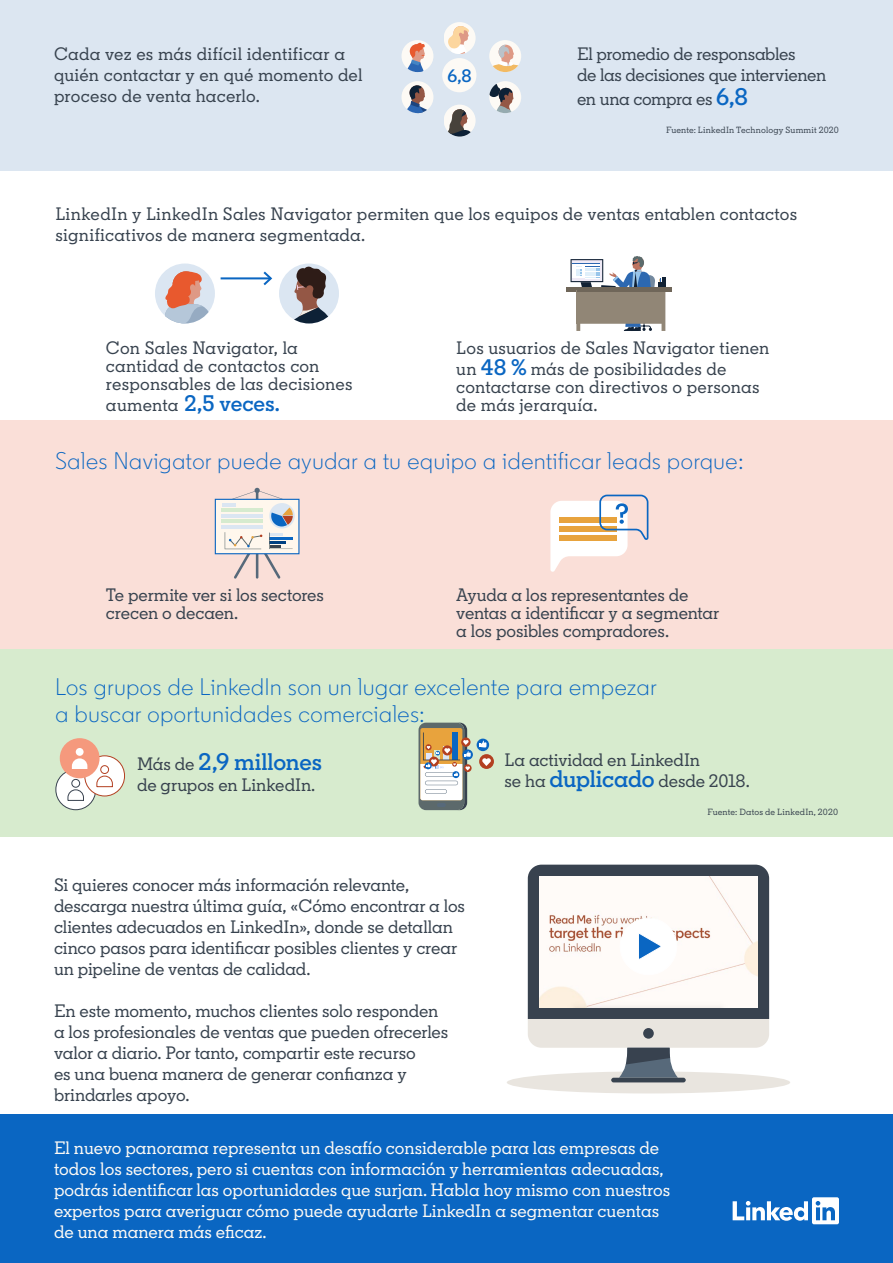
<style>
.page{position:relative;width:893px;height:1263px;background:#fff}
.page>*{position:absolute;margin:0;border:0;box-sizing:border-box;transform-origin:0 0}
.t1{font:300 24px/27px "Community";letter-spacing:.03em;color:#0a66c2}
.t2{font:600 24px "Community Slab";letter-spacing:-.005em;color:#0a66c2}
.t3{font:600 22.5px "Community Slab";letter-spacing:-.005em;color:#0a66c2}
.t4{font:500 18px/21px "Community Slab";color:#38434f}
.t5{font:500 18px/21px "Community Slab";color:#fdfaf5}
.t6{font:500 18px/21px "Community Slab";letter-spacing:-.02em;color:#38434f}
.t7{font:600 18px "Community Slab";color:#0a66c2}
.t8{font:500 9px "Community Slab";letter-spacing:.02em;color:#38434f}
.s1{font-weight:600;font-size:24px;color:#0a66c2}
.s2{font-weight:500;font-size:18px;color:#38434f}
.s3{font-weight:600;font-size:22.5px;color:#0a66c2}
</style>
<div class="page">
<div style="left:0;top:1115px;width:893px;height:148px;background:#0a66c2"></div>
<svg style="left:733px;top:1197px;width:106px;height:27px"></svg>
<div style="left:1px;top:1px;width:892px;height:170px;background:#dce6f1"></div>
<div style="left:0;top:420px;width:893px;height:229px;background:#fadfd8"></div>
<div style="left:0;top:649px;width:893px;height:188px;background:#d7ebce"></div>
<svg style="left:550px;top:495px;width:98px;height:77px"></svg>
<div style="left:507px;top:1071px;width:283px;height:22px;background:#e9e5df;border-radius:50%"></div>
<hr style="left:611px;top:1078px;width:75px;height:4px;background:#38434f;border-radius:2px">
<svg style="left:528px;top:865px;width:241px;height:213px"></svg>
<svg style="left:401px;top:40px;width:32px;height:32px"></svg>
<div style="left:402px;top:40px;width:31px;height:32px;background:#fdfaf5;border-radius:16px"></div>
<svg style="left:406px;top:43px;width:27px;height:29px"></svg>
<div style="left:489px;top:40px;width:32px;height:32px;background:#fdfaf5;border-radius:50%"></div>
<svg style="left:489px;top:45px;width:32px;height:27px"></svg>
<div style="left:489px;top:81px;width:32px;height:32px;background:#fdfaf5;border-radius:50%"></div>
<svg style="left:489px;top:83px;width:31px;height:30px"></svg>
<div style="left:444px;top:22px;width:32px;height:32px;background:#fdfaf5;border-radius:16px"></div>
<svg style="left:448px;top:26px;width:28px;height:28px"></svg>
<div style="left:401px;top:81px;width:32px;height:32px;background:#fdfaf5;border-radius:50%"></div>
<svg style="left:403px;top:85px;width:30px;height:28px"></svg>
<div style="left:444px;top:105px;width:32px;height:32px;background:#fdfaf5;border-radius:16px"></div>
<svg style="left:444px;top:109px;width:32px;height:28px"></svg>
<div style="left:442px;top:58px;width:34px;height:34px;background:#fdfaf5;border-radius:50%"></div>
<div style="left:155px;top:263px;width:60px;height:60px;background:#dbe6f2;border-radius:50%"></div>
<svg style="left:160px;top:271px;width:55px;height:52px"></svg>
<div style="left:279px;top:263px;width:60px;height:60px;background:#dbe6f2;border-radius:50%"></div>
<hr style="left:221px;top:277px;width:50px;height:2px;background:#0a66c2">
<svg style="left:261px;top:266px;width:73px;height:57px"></svg>
<div style="left:566px;top:287px;width:106px;height:5px;background:#6f6659"></div>
<svg style="left:570px;top:256px;width:96px;height:75px"></svg>
<hr style="left:576px;top:290px;width:1px;height:34px;background:#918676">
<div style="left:215px;top:499px;width:84px;height:55px;background:#fff7ed;border:1px solid #0a66c2"></div>
<div style="left:269px;top:503px;width:26px;height:25px;background:#dbe6f2;border-radius:50%"></div>
<svg style="left:222px;top:488px;width:71px;height:91px"></svg>
<div style="left:56px;top:769px;width:40px;height:41px;background:#fff;border-radius:20px"></div>
<div style="left:55px;top:769px;width:41px;height:41px;border:1px solid #38424f;border-radius:20px"></div>
<svg style="left:67px;top:778px;width:17px;height:23px"></svg>
<div style="left:85px;top:756px;width:40px;height:40px;background:#fff;border-radius:20px"></div>
<div style="left:84px;top:755px;width:41px;height:41px;border:1px solid #b34021;border-radius:20px"></div>
<svg style="left:96px;top:765px;width:17px;height:22px"></svg>
<div style="left:60px;top:738px;width:40px;height:40px;background:#f5997d;border-radius:20px"></div>
<div style="left:76px;top:748px;width:8px;height:8px;background:#fff;border-radius:50%"></div>
<svg style="left:72px;top:758px;width:15px;height:11px"></svg>
<div style="left:418px;top:723px;width:46px;height:87px;background:#5c696b;border-radius:8px"></div>
<div style="left:479px;top:754px;width:15px;height:15px;background:#b34021;border-radius:50%"></div>
<svg style="left:482px;top:758px;width:9px;height:8px"></svg>
<div style="left:477px;top:739px;width:12px;height:12px;background:#0a66c2;border-radius:50%"></div>
<svg style="left:479px;top:741px;width:8px;height:7px"></svg>
<svg style="left:462px;top:749px;width:11px;height:11px"></svg>
<svg style="left:420px;top:723px;width:51px;height:87px"></svg>
<p class="t4" style="left:54px;top:43px;width:310px">Cada vez es más difícil identificar a quién contactar y en qué momento del proceso de venta hacerlo.</p>
<p class="t7" style="left:447px;top:64px;width:26px">6,8</p>
<p class="t6" style="left:577px;top:43px;width:251px">El promedio de responsables<br>de las decisiones que intervienen</p>
<p class="t6" style="left:577px;top:88px;width:173px">en una compra es <span class="s1">6,8</span></p>
<p class="t8" style="left:666px;top:125px;width:174px">Fuente: LinkedIn Technology Summit 2020</p>
<p class="t4" style="left:55px;top:203px;width:743px">LinkedIn y LinkedIn Sales Navigator permiten que los equipos de ventas entablen contactos significativos de manera segmentada.</p>
<p class="t4" style="left:106px;top:339px;width:248px;line-height:18px">Con Sales Navigator, la cantidad de contactos con responsables de las decisiones</p>
<p class="t3" style="left:106px;top:389px;width:175px"><span class="s2">aumenta</span> 2,5 veces.</p>
<p class="t4" style="left:456px;top:337px;width:315px">Los usuarios de Sales Navigator tienen un <span class="s3">48 %</span> más de posibilidades de</p>
<p class="t4" style="left:456px;top:378px;width:305px;line-height:18px">contactarse con directivos o personas de más jerarquía.</p>
<h1 class="t1" style="left:55px;top:447px;width:689px">Sales Navigator puede ayudar a tu equipo a identificar leads porque:</h1>
<p class="t4" style="left:106px;top:585px;width:220px;line-height:18px">Te permite ver si los sectores crecen o decaen.</p>
<p class="t4" style="left:456px;top:585px;width:265px;line-height:18px">Ayuda a los representantes de ventas a identificar y a segmentar a los posibles compradores.</p>
<h1 class="t1" style="left:55px;top:673px;width:603px">Los grupos de LinkedIn son un lugar excelente para empezar a buscar oportunidades comerciales:</h1>
<h1 class="t2" style="left:137px;top:747px;width:186px"><span class="s2">Más de</span> 2,9 millones</h1>
<p class="t4" style="left:137px;top:775px;width:180px">de grupos en LinkedIn.</p>
<p class="t4" style="left:54px;top:874px;width:412px">Si quieres conocer más información relevante, descarga nuestra última guía, «Cómo encontrar a los clientes adecuados en LinkedIn», donde se detallan cinco pasos para identificar posibles clientes y crear un pipeline de ventas de calidad.</p>
<p class="t4" style="left:54px;top:1000px;width:396px">En este momento, muchos clientes solo responden a los profesionales de ventas que pueden ofrecerles valor a diario. Por tanto, compartir este recurso<br>es una buena manera de generar confianza y brindarles apoyo.</p>
<p class="t4" style="left:505px;top:749px;width:247px">La actividad en LinkedIn<br>se ha <span class="s1">duplicado</span> desde 2018.</p>
<p class="t8" style="left:707px;top:807px;width:132px">Fuente: Datos de LinkedIn, 2020</p>
<p class="t5" style="left:54px;top:1137px;width:618px">El nuevo panorama representa un desafío considerable para las empresas de todos los sectores, pero si cuentas con información y herramientas adecuadas, podrás identificar las oportunidades que surjan. Habla hoy mismo con nuestros expertos para averiguar cómo puede ayudarte LinkedIn a segmentar cuentas de una manera más eficaz.</p>
</div>
